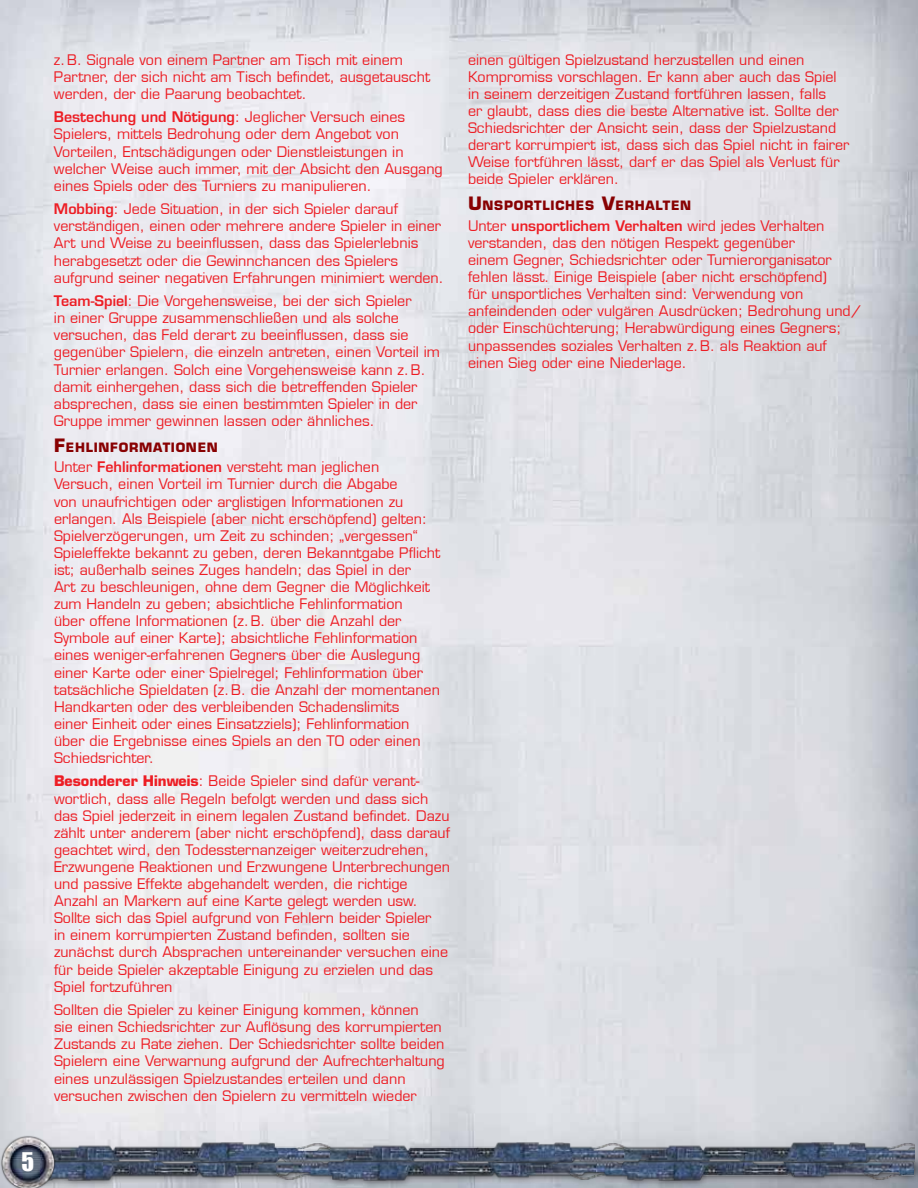
<style>
.page{position:relative;width:918px;height:1188px;background:#fff}
.page>*{position:absolute;margin:0;border:0;box-sizing:border-box;transform-origin:0 0}
.t1{font:23.55px "Impact";color:#fff}
.t2{font:14.25px/17.1px "Eurostile LTSW Std";color:#ed1d24}
.t3{font:700 12.6px "Eurostile LT Std";letter-spacing:.055em;color:#880102}
.s1{font-family:"Eurostile LT Std";font-weight:600}
.s2{font-size:18px}
.s3{font-family:"Eurostile LT Std";font-weight:700}
</style>
<div class="page">
<img style="left:64px;top:1174px;width:850px;height:14px">
<hr style="left:914px;top:1152px;width:4px;height:36px;background:#000;opacity:.75">
<img style="left:36px;top:1128px;width:879px;height:46px">
<img style="left:0;top:1134px;width:64px;height:54px">
<h1 class="t1" style="left:22px;top:1144px;width:14px">5</h1>
<p class="t2" style="left:54px;top:51px;width:378px">z.B. Signale von einem Partner am Tisch mit einem<br>Partner, der sich nicht am Tisch befindet, ausgetauscht werden, der die Paarung beobachtet.</p>
<p class="t2" style="left:54px;top:109px;width:390px"><span class="s1">Bestechung und Nötigung</span>: Jeglicher Versuch eines Spielers, mittels Bedrohung oder dem Angebot von Vorteilen, Entschädigungen oder Dienstleistungen in welcher Weise auch immer, mit der Absicht den Ausgang eines Spiels oder des Turniers zu manipulieren.</p>
<p class="t2" style="left:54px;top:201px;width:391px"><span class="s1">Mobbing</span>: Jede Situation, in der sich Spieler darauf verständigen, einen oder mehrere andere Spieler in einer Art und Weise zu beeinflussen, dass das Spielerlebnis herabgesetzt oder die Gewinnchancen des Spielers aufgrund seiner negativen Erfahrungen minimiert werden.</p>
<p class="t2" style="left:54px;top:293px;width:387px"><span class="s1">Team-Spiel</span>: Die Vorgehensweise, bei der sich Spieler<br>in einer Gruppe zusammenschließen und als solche versuchen, das Feld derart zu beeinflussen, dass sie gegenüber Spielern, die einzeln antreten, einen Vorteil im Turnier erlangen. Solch eine Vorgehensweise kann z.B. damit einhergehen, dass sich die betreffenden Spieler absprechen, dass sie einen bestimmten Spieler in der Gruppe immer gewinnen lassen oder ähnliches.</p>
<p class="t3" style="left:54px;top:439px;width:165px"><span class="s2">F</span>EHLINFORMATIONEN</p>
<p class="t2" style="left:54px;top:459px;width:388px">Unter <span class="s1">Fehlinformationen</span> versteht man jeglichen Versuch, einen Vorteil im Turnier durch die Abgabe<br>von unaufrichtigen oder arglistigen Informationen zu erlangen. Als Beispiele (aber nicht erschöpfend) gelten:<br>Spielverzögerungen, um Zeit zu schinden; „vergessen“ Spieleffekte bekannt zu geben, deren Bekanntgabe Pflicht ist; außerhalb seines Zuges handeln; das Spiel in der<br>Art zu beschleunigen, ohne dem Gegner die Möglichkeit zum Handeln zu geben; absichtliche Fehlinformation<br>über offene Informationen (z.B. über die Anzahl der Symbole auf einer Karte); absichtliche Fehlinformation eines weniger-erfahrenen Gegners über die Auslegung einer Karte oder einer Spielregel; Fehlinformation über tatsächliche Spieldaten (z.B. die Anzahl der momentanen Handkarten oder des verbleibenden Schadenslimits<br>einer Einheit oder eines Einsatzziels); Fehlinformation über die Ergebnisse eines Spiels an den TO oder einen Schiedsrichter.</p>
<p class="t2" style="left:54px;top:773px;width:398px"><span class="s3">Besonderer Hinweis</span>: Beide Spieler sind dafür verant&shy;wortlich, dass alle Regeln befolgt werden und dass sich das Spiel jederzeit in einem legalen Zustand befindet. Dazu zählt unter anderem (aber nicht erschöpfend), dass darauf geachtet wird, den Todessternanzeiger weiterzudrehen, Erzwungene Reaktionen und Erzwungene Unterbrechungen und passive Effekte abgehandelt werden, die richtige Anzahl an Markern auf eine Karte gelegt werden usw.<br>Sollte sich das Spiel aufgrund von Fehlern beider Spieler<br>in einem korrumpierten Zustand befinden, sollten sie zunächst durch Absprachen untereinander versuchen eine für beide Spieler akzeptable Einigung zu erzielen und das Spiel fortzuführen</p>
<p class="t2" style="left:54px;top:1002px;width:392px">Sollten die Spieler zu keiner Einigung kommen, können<br>sie einen Schiedsrichter zur Auflösung des korrumpierten Zustands zu Rate ziehen. Der Schiedsrichter sollte beiden Spielern eine Verwarnung aufgrund der Aufrechterhaltung eines unzulässigen Spielzustandes erteilen und dann versuchen zwischen den Spielern zu vermitteln wieder</p>
<p class="t2" style="left:468px;top:51px;width:383px">einen gültigen Spielzustand herzustellen und einen Kompromiss vorschlagen. Er kann aber auch das Spiel in seinem derzeitigen Zustand fortführen lassen, falls<br>er glaubt, dass dies die beste Alternative ist. Sollte der Schiedsrichter der Ansicht sein, dass der Spielzustand derart korrumpiert ist, dass sich das Spiel nicht in fairer Weise fortführen lässt, darf er das Spiel als Verlust für beide Spieler erklären.</p>
<p class="t3" style="left:468px;top:198px;width:225px"><span class="s2">U</span> NSPORTLICHES <span class="s2">V</span>ERHALTEN</p>
<p class="t2" style="left:468px;top:217px;width:395px">Unter <span class="s1">unsportlichem Verhalten</span> wird jedes Verhalten verstanden, das den nötigen Respekt gegenüber<br>einem Gegner, Schiedsrichter oder Turnierorganisator fehlen lässt. Einige Beispiele (aber nicht erschöpfend)<br>für unsportliches Verhalten sind: Verwendung von anfeindenden oder vulgären Ausdrücken; Bedrohung und/ oder Einschüchterung; Herabwürdigung eines Gegners; unpassendes soziales Verhalten z.B. als Reaktion auf einen Sieg oder eine Niederlage.</p>
</div>
